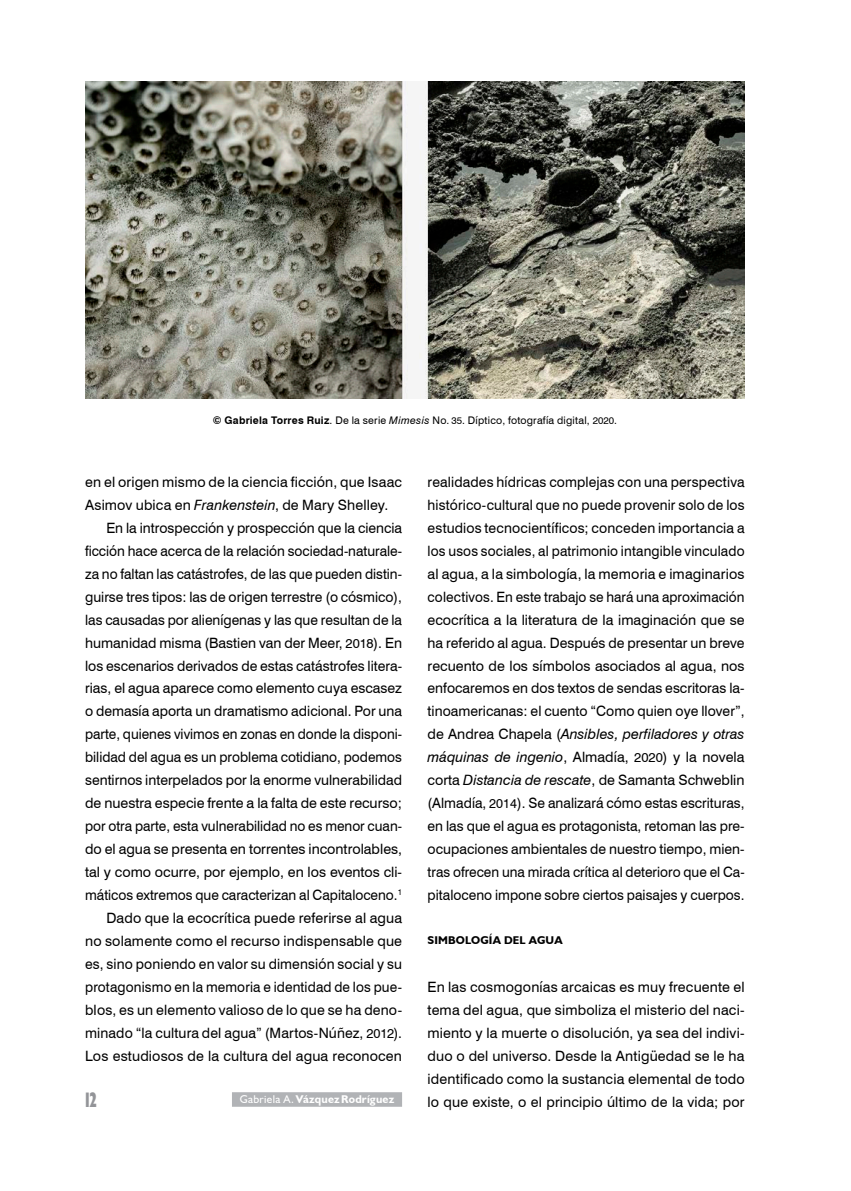
<style>
.page{position:relative;width:851px;height:1191px;background:#fff}
.page>*{position:absolute;margin:0;border:0;box-sizing:border-box;transform-origin:0 0}
.t1{font:700 condensed 21px "Humanist 521 BT Xtra";color:#939498;scale:.75 1}
.t2{font:14.25px/23px "Swiss 721 BT";color:#000;text-align:justify}
.t3{font:14.25px "Swiss 721 BT";color:#000;scale:.96 1}
.t4{font:700 11.25px "Humanist 521 BT";letter-spacing:.015em;color:#fff}
.t5{font:700 11.25px "Humanist 521 BT";letter-spacing:.01em;color:#000}
.t6{font:10.5px "Swiss 721 BT";letter-spacing:.02em;color:#000}
.s1{font-weight:800}
.s2{font-weight:700}
.s3{font-style:italic}
.s4{font-size:9.75px}
.s5{font-size:13.05px}
.s6{font-weight:400}
</style>
<div class="page">
<div style="left:232px;top:1092px;width:170px;height:14px;background:#b1b3b6"></div>
<img style="left:85px;top:82px;width:659px;height:316px">
<p class="t6" style="left:213px;top:413px;width:406px"><span class="s1">©</span> <span class="s2">Gabriela Torres Ruiz</span>. De la serie <span class="s3">Mimesis</span> No. <span class="s4">35</span>. Díptico, fotografía digital, <span class="s4">2020</span>.</p>
<p class="t2" style="left:85px;top:470px;width:318px">en el origen mismo de la ciencia ficción, que Isaac</p>
<p class="t2" style="left:85px;top:493px;width:305px">Asimov ubica en <span class="s3">Frankenstein</span>, de Mary Shelley.</p>
<p class="t2" style="left:106px;top:515px;width:297px">En la introspección y prospección que la ciencia</p>
<p class="t3" style="left:85px;top:541px;width:331px">ficción hace acerca de la relación sociedad-naturale-</p>
<p class="t3" style="left:85px;top:564px;width:331px">za no faltan las catástrofes, de las que pueden distin-</p>
<p class="t2" style="left:85px;top:584px;width:318px">guirse tres tipos: las de origen terrestre (o cósmico),</p>
<p class="t2" style="left:85px;top:607px;width:318px">las causadas por alienígenas y las que resultan de la</p>
<p class="t2" style="left:85px;top:630px;width:318px">humanidad misma (Bastien van der Meer, <span class="s5">2018</span>). En</p>
<p class="t2" style="left:85px;top:653px;width:318px">los escenarios derivados de estas catástrofes litera-</p>
<p class="t2" style="left:85px;top:676px;width:318px">rias, el agua aparece como elemento cuya escasez</p>
<p class="t2" style="left:85px;top:699px;width:318px">o demasía aporta un dramatismo adicional. Por una</p>
<p class="t3" style="left:85px;top:724px;width:331px">parte, quienes vivimos en zonas en donde la disponi-</p>
<p class="t3" style="left:85px;top:747px;width:331px">bilidad del agua es un problema cotidiano, podemos</p>
<p class="t2" style="left:85px;top:768px;width:318px">sentirnos interpelados por la enorme vulnerabilidad</p>
<p class="t2" style="left:85px;top:791px;width:318px">de nuestra especie frente a la falta de este recurso;</p>
<p class="t3" style="left:85px;top:816px;width:331px">por otra parte, esta vulnerabilidad no es menor cuan-</p>
<p class="t2" style="left:85px;top:837px;width:318px">do el agua se presenta en torrentes incontrolables,</p>
<p class="t2" style="left:85px;top:860px;width:318px">tal y como ocurre, por ejemplo, en los eventos cli-</p>
<p class="t3" style="left:85px;top:885px;width:331px">máticos extremos que caracterizan al Capitaloceno.<sup>1</sup></p>
<p class="t2" style="left:106px;top:906px;width:297px">Dado que la ecocrítica puede referirse al agua</p>
<p class="t2" style="left:85px;top:929px;width:318px">no solamente como el recurso indispensable que</p>
<p class="t2" style="left:85px;top:952px;width:318px">es, sino poniendo en valor su dimensión social y su</p>
<p class="t3" style="left:85px;top:977px;width:331px">protagonismo en la memoria e identidad de los pue-</p>
<p class="t2" style="left:85px;top:997px;width:318px">blos, es un elemento valioso de lo que se ha deno-</p>
<p class="t2" style="left:85px;top:1020px;width:318px">minado “la cultura del agua” (Martos-Núñez, <span class="s5">2012</span>).</p>
<p class="t2" style="left:85px;top:1043px;width:318px">Los estudiosos de la cultura del agua reconocen</p>
<p class="t2" style="left:427px;top:470px;width:318px">realidades hídricas complejas con una perspectiva histórico-cultural que no puede provenir solo de los estudios tecnocientíficos; conceden importancia a los usos sociales, al patrimonio intangible vinculado al agua, a la simbología, la memoria e imaginarios colectivos. En este trabajo se hará una aproximación ecocrítica a la literatura de la imaginación que se ha referido al agua. Después de presentar un breve recuento de los símbolos asociados al agua, nos enfocaremos en dos textos de sendas escritoras la&shy;tinoamericanas: el cuento “Como quien oye llover”, de Andrea Chapela (<span class="s3">Ansibles, perfiladores y otras máquinas de ingenio</span>, Almadía, <span class="s5">2020</span>) y la novela corta <span class="s3">Distancia de rescate</span>, de Samanta Schweblin (Almadía, <span class="s5">2014</span>). Se analizará cómo estas escrituras, en las que el agua es protagonista, retoman las pre&shy;ocupaciones ambientales de nuestro tiempo, mien&shy;tras ofrecen una mirada crítica al deterioro que el Ca&shy;pitaloceno impone sobre ciertos paisajes y cuerpos.</p>
<p class="t5" style="left:427px;top:933px;width:136px">SIMBOLOGÍA DEL AGUA</p>
<p class="t2" style="left:427px;top:974px;width:318px">En las cosmogonías arcaicas es muy frecuente el tema del agua, que simboliza el misterio del naci&shy;miento y la muerte o disolución, ya sea del indivi&shy;duo o del universo. Desde la Antigüedad se le ha identificado como la sustancia elemental de todo</p>
<h1 class="t1" style="left:85px;top:1086px;width:17px">12</h1>
<p class="t4" style="left:240px;top:1092px;width:156px"><span class="s6">Gabriela A.</span> Vázquez Rodríguez</p>
<p class="t2" style="left:427px;top:1089px;width:318px">lo que existe, o el principio último de la vida; por</p>
</div>
